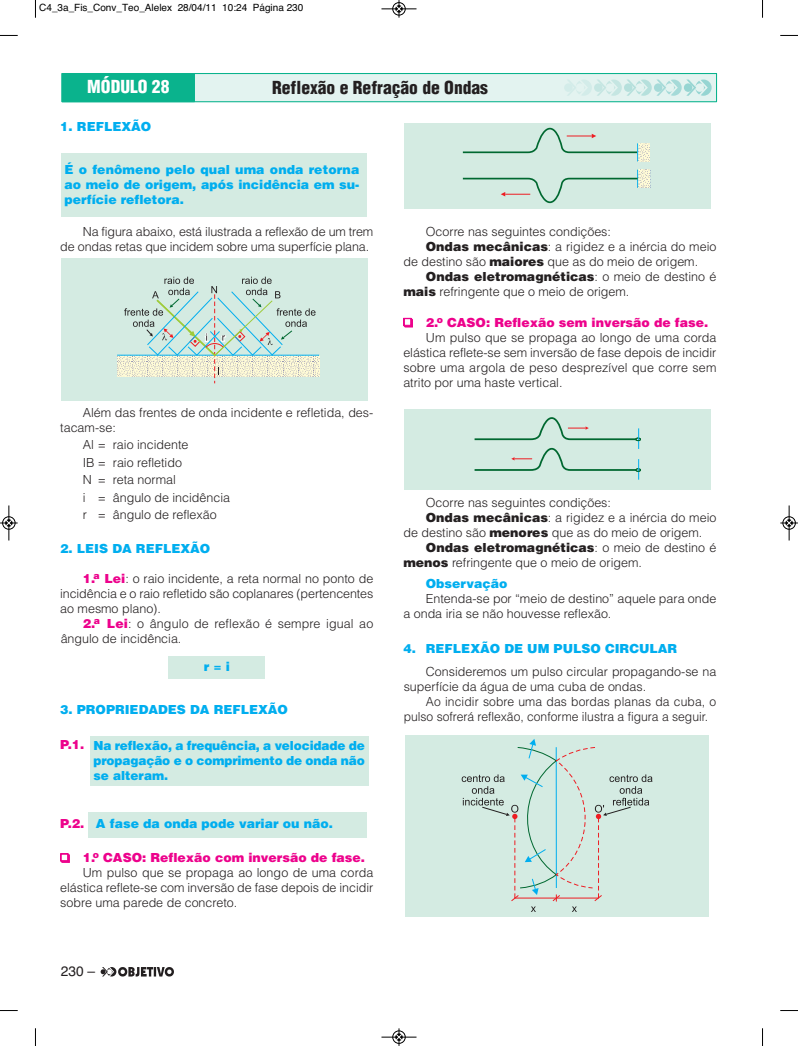
<style>
.page{position:relative;width:798px;height:1046px;background:#fff}
.page>*{position:absolute;margin:0;border:0;box-sizing:border-box;transform-origin:0 0}
.t1{font:900 condensed 17.5px "Helvetica";color:#231f20}
.t2{font:900 condensed 17.5px "Helvetica";color:#fff}
.t3{font:13.75px "Helvetica";color:#231f20}
.t4{font:300 12.5px/15px "Helvetica";color:#231f20}
.t5{font:900 12.5px/15px "Helvetica";color:#00aeef;text-align:justify}
.t6{font:900 12.5px "Helvetica";color:#ed028c}
.t7{font:900 12.5px "Helvetica";color:#231f20}
.t8{font:10px "Helvetica";color:#000}
.s1{font-weight:900;color:#ed028c}
.s2{font-weight:900}
.s3{font-weight:300}
</style>
<div class="page">
<svg style="left:101px;top:967px;width:73px;height:9px"></svg>
<div style="left:62px;top:154px;width:305px;height:63px;background:#d4ebe2"></div>
<div style="left:61px;top:259px;width:307px;height:142px;background:#d4ebe2"></div>
<img style="left:117px;top:355px;width:7px;height:21px">
<hr style="left:117px;top:354px;width:202px;height:1px;background:#00aeef">
<svg style="left:124px;top:277px;width:195px;height:106px"></svg>
<div style="left:169px;top:656px;width:96px;height:23px;background:#d4ebe2"></div>
<div style="left:90px;top:736px;width:278px;height:50px;background:#d4ebe2"></div>
<div style="left:88px;top:811px;width:279px;height:26px;background:#d4ebe2"></div>
<div style="left:404px;top:124px;width:307px;height:85px;background:#d4ebe2"></div>
<img style="left:639px;top:170px;width:10px;height:18px">
<svg style="left:462px;top:169px;width:177px;height:35px"></svg>
<img style="left:639px;top:143px;width:10px;height:18px">
<svg style="left:462px;top:127px;width:177px;height:34px"></svg>
<div style="left:404px;top:409px;width:307px;height:80px;background:#d4ebe2"></div>
<svg style="left:474px;top:417px;width:167px;height:62px"></svg>
<div style="left:404px;top:735px;width:304px;height:181px;background:#d4ebe2"></div>
<svg style="left:461px;top:739px;width:191px;height:172px"></svg>
<div style="left:61px;top:73px;width:655px;height:29px;background:#e3f3f0;border:1px solid #0ab38d"></div>
<div style="left:62px;top:73px;width:133px;height:29px;background:#0ab38d"></div>
<svg style="left:564px;top:79px;width:147px;height:17px"></svg>
<svg style="left:35px;top:0;width:1px;height:18px"></svg>
<svg style="left:0;top:35px;width:18px;height:1px"></svg>
<svg style="left:762px;top:0;width:1px;height:18px"></svg>
<svg style="left:780px;top:35px;width:17px;height:1px"></svg>
<svg style="left:35px;top:1028px;width:1px;height:17px"></svg>
<svg style="left:0;top:1010px;width:18px;height:1px"></svg>
<svg style="left:762px;top:1028px;width:1px;height:17px"></svg>
<svg style="left:780px;top:1010px;width:17px;height:1px"></svg>
<div style="left:392px;top:2px;width:13px;height:14px;border:1px solid #fff;border-radius:50%"></div>
<hr style="left:381px;top:9px;width:35px;height:1px;background:#000">
<div style="left:392px;top:2px;width:13px;height:13px;border:1px solid #000;border-radius:50%"></div>
<svg style="left:395px;top:0;width:7px;height:18px"></svg>
<hr style="left:381px;top:1036px;width:35px;height:1px;background:#000">
<div style="left:392px;top:1030px;width:13px;height:13px;border:1px solid #000;border-radius:50%"></div>
<svg style="left:395px;top:1028px;width:7px;height:17px"></svg>
<div style="left:2px;top:516px;width:14px;height:13px;border:1px solid #fff;border-radius:50%"></div>
<hr style="left:9px;top:505px;width:1px;height:35px;background:#000">
<div style="left:2px;top:516px;width:13px;height:13px;border:1px solid #000;border-radius:50%"></div>
<svg style="left:0;top:519px;width:18px;height:7px"></svg>
<hr style="left:788px;top:505px;width:1px;height:35px;background:#000">
<div style="left:782px;top:516px;width:13px;height:13px;border:1px solid #000;border-radius:50%"></div>
<svg style="left:780px;top:519px;width:17px;height:7px"></svg>
<p class="t8" style="left:39px;top:4px;width:265px">C4_3a_Fis_Conv_Teo_Alelex 28/04/11 10:24 Página 230</p>
<h1 class="t2" style="left:87px;top:80px;width:84px">MÓDULO 28</h1>
<h1 class="t1" style="left:272px;top:81px;width:217px">Reflexão e Refração de Ondas</h1>
<p class="t5" style="left:60px;top:120px;width:92px">1. REFLEXÃO</p>
<p class="t5" style="left:64px;top:163px;width:296px">É o fenômeno pelo qual uma on da retorna ao meio de ori gem, após incidência em su - perfície refletora.</p>
<p class="t4" style="left:60px;top:226px;width:314px;text-indent:22px">Na figura abaixo, está ilustrada a reflexão de um trem de ondas retas que incidem sobre uma superfície pla na.</p>
<p class="t4" style="left:60px;top:406px;width:314px;text-indent:23px">Além das frentes de onda inci den te e refletida, des - ta cam-se:</p>
<p class="t4" style="left:83px;top:437px;width:149px;line-height:17.5px">Al = raio incidente<br>IB = raio refletido<br>N = reta normal<br>i = ângulo de incidência r = ângulo de reflexão</p>
<p class="t5" style="left:60px;top:542px;width:151px">2. LEIS DA REFLEXÃO</p>
<p class="t4" style="left:60px;top:572px;width:314px;text-align:justify;text-indent:23px"><span class="s1">1.</span><sup>a</sup> <span class="s1">Lei</span>: o raio incidente, a reta nor mal no ponto de incidência e o raio re fle tido são coplanares (perten cen tes ao mesmo plano).</p>
<p class="t4" style="left:61px;top:617px;width:314px;text-indent:22px"><span class="s1">2.</span><sup>a</sup> <span class="s1">Lei</span>: o ângulo de reflexão é sem pre igual ao ângulo de inci dên cia.</p>
<p class="t5" style="left:203px;top:660px;width:28px">r = i</p>
<p class="t5" style="left:60px;top:703px;width:229px">3. PROPRIEDADES DA REFLEXÃO</p>
<p class="t6" style="left:60px;top:740px;width:26px">P.1.</p>
<p class="t5" style="left:93px;top:738px;width:273px">Na reflexão, a fre quên cia, a velocidade de pro pa ga ção e o com pri men to de onda não se al te ram.</p>
<p class="t5" style="left:96px;top:816px;width:238px">A fase da onda pode va riar ou não.</p>
<p class="t6" style="left:60px;top:819px;width:26px">P.2.</p>
<p class="t6" style="left:60px;top:853px;width:306px">❑ 1.<sup>o</sup> CASO: Reflexão com inver são de fase.</p>
<p class="t4" style="left:83px;top:866px;width:292px">Um pulso que se propaga ao lon go de uma corda</p>
<p class="t4" style="left:60px;top:881px;width:314px">elástica reflete-se com inversão de fase depois de in cidir</p>
<p class="t4" style="left:60px;top:896px;width:178px">sobre uma parede de concreto.</p>
<p class="t3" style="left:61px;top:965px;width:36px">230 –</p>
<p class="t4" style="left:426px;top:226px;width:186px">Ocorre nas seguintes condições:</p>
<p class="t4" style="left:426px;top:241px;width:292px"><span class="s2">Ondas mecânicas</span>: a rigidez e a inércia do meio</p>
<p class="t4" style="left:403px;top:256px;width:296px">de destino são <span class="s2">maiores</span> que as do meio de origem.</p>
<p class="t7" style="left:426px;top:272px;width:292px">Ond as eletromagnéticas<span class="s3">: o meio de destino é</span></p>
<p class="t4" style="left:403px;top:286px;width:227px"><span class="s2">mais</span> refringente que o meio de origem.</p>
<p class="t6" style="left:403px;top:318px;width:306px">❑ 2.<sup>o</sup> CASO: Reflexão sem inver são de fase.</p>
<p class="t4" style="left:425px;top:331px;width:292px">Um pulso que se propaga ao lon go de uma corda</p>
<p class="t4" style="left:403px;top:346px;width:314px">elástica reflete-se sem inversão de fase depois de in cidir</p>
<p class="t4" style="left:403px;top:361px;width:314px">sobre uma argola de peso des prezível que corre sem</p>
<p class="t4" style="left:403px;top:376px;width:161px">atrito por uma haste vertical.</p>
<p class="t4" style="left:425px;top:496px;width:186px">Ocorre nas seguintes condições:</p>
<p class="t4" style="left:425px;top:511px;width:292px"><span class="s2">Ondas mecânicas</span>: a rigidez e a inércia do meio</p>
<p class="t4" style="left:403px;top:526px;width:300px">de destino são <span class="s2">me nores</span> que as do meio de origem.</p>
<p class="t7" style="left:425px;top:542px;width:292px">Ondas eletromagnéticas<span class="s3">: o meio de destino é</span></p>
<p class="t4" style="left:403px;top:556px;width:240px"><span class="s2">menos</span> refrin gente que o meio de origem.</p>
<p class="t5" style="left:425px;top:577px;width:83px">Observação</p>
<p class="t4" style="left:403px;top:592px;width:314px;text-indent:22px">Entenda-se por “meio de des ti no” aquele para on de a on da iria se não hou ves se re fle xão.</p>
<p class="t5" style="left:403px;top:642px;width:275px">4. REFLEXÃO DE UM PULSO CIRCULAR</p>
<p class="t4" style="left:403px;top:664px;width:314px;text-indent:22px">Consideremos um pulso circular pro pagando-se na superfície da água de uma cuba de ondas.</p>
<p class="t4" style="left:403px;top:694px;width:314px;text-indent:22px">Ao incidir sobre uma das bordas planas da cuba, o pulso sofrerá re fle xão, conforme ilustra a figura a se guir.</p>
</div>
